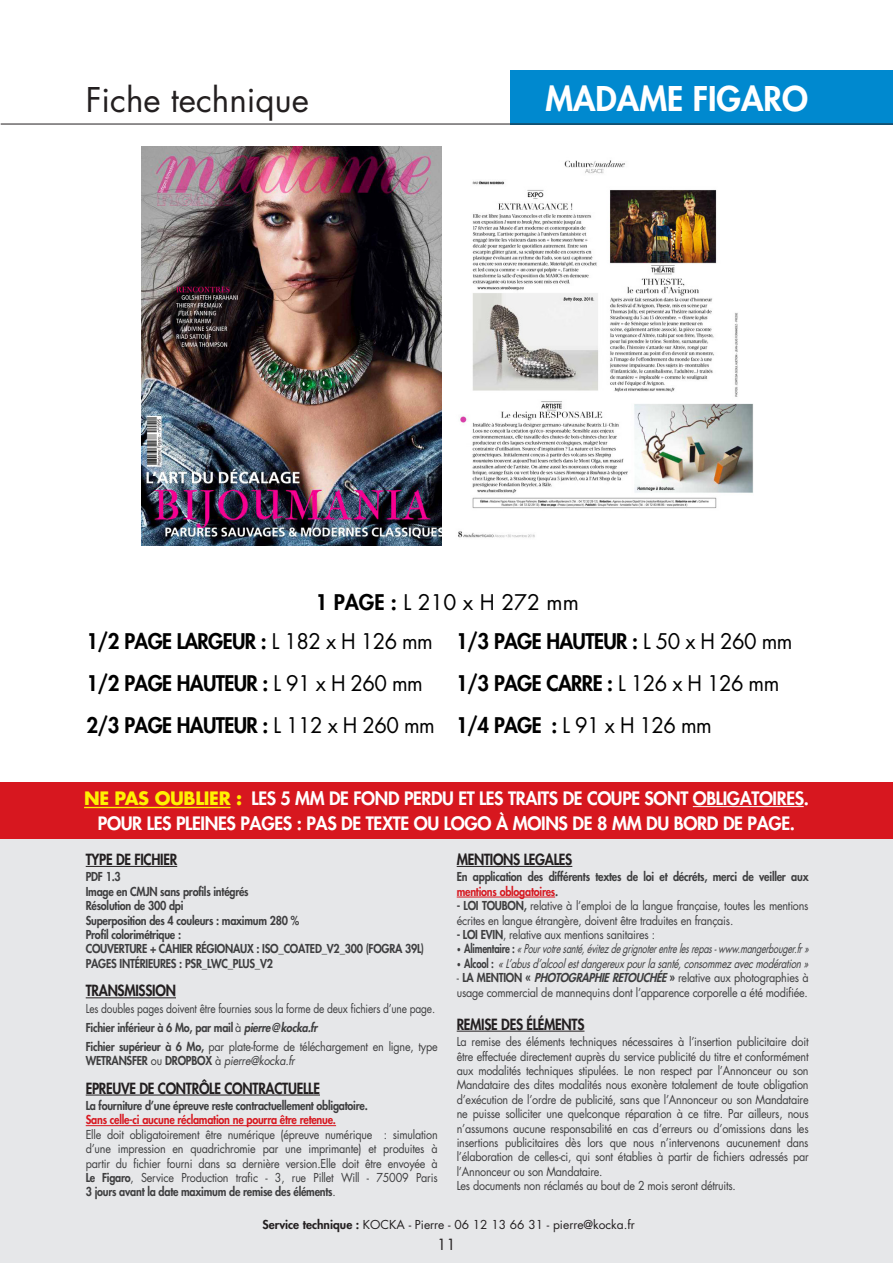
<style>
.page{position:relative;width:893px;height:1263px;background:#fff}
.page>*{position:absolute;margin:0;border:0;box-sizing:border-box;transform-origin:0 0}
.t1{font:33.15px "Futura Std";color:#231f20}
.t2{font:800 33.15px "Futura";color:#fff}
.t3{font:800 21px/42px "Futura";letter-spacing:-.03em;color:#000}
.t4{font:21px "Futura Std";color:#000}
.t5{font:800 18px/25.5px "Futura";letter-spacing:-.02em;color:#fff;text-align:center}
.t6{font:800 15px "Futura";letter-spacing:-.02em;color:#231f20;scale:.9 1}
.t7{font:15px "Futura Std";color:#231f20}
.t8{font:12px/14.4px "Futura Std";letter-spacing:-.02em;color:#3e3e3f;scale:.9 1}
.t9{font:800 12px/14.4px "Futura";letter-spacing:-.02em;color:#3e3e3f;scale:.9 1}
.t10{font:italic 12px "Futura Std";color:#3e3e3f;scale:.74 1}
.t11{font:italic 12px "Futura Std";color:#3e3e3f;scale:.8 1}
.t12{font:12px "Futura Std";letter-spacing:-.02em;color:#3e3e3f;scale:.85 1}
.t13{font:12px "Futura Std";color:#231f20}
.t14{font:800 12px "Futura";letter-spacing:-.02em;color:#d7171f;scale:.9 1}
.s1{font-family:"Futura";font-weight:800}
.s2{font-family:"Futura Std";font-weight:400}
.s3{font-weight:700;color:#fff101}
.s4{font-style:italic}
.s5{font-weight:400;font-style:italic}
.s6{color:#d7171f}
.s7{font-style:normal;font-size:9px}
.s8{font-family:"Futura";font-weight:800;font-style:normal}
.s9{font-weight:800}
.s10{font-weight:800;font-style:italic}
</style>
<div class="page">
<div style="left:0;top:838px;width:893px;height:425px;background:#e6e7e9"></div>
<div style="left:0;top:782px;width:893px;height:57px;background:#d7171f"></div>
<hr style="left:84px;top:807px;width:146px;height:1px;background:#fff101">
<hr style="left:693px;top:806px;width:111px;height:1px;background:#fff">
<div style="left:510px;top:70px;width:383px;height:54px;background:#0089cf"></div>
<hr style="left:1px;top:124px;width:892px;height:1px;background:#231f20">
<hr style="left:86px;top:866px;width:91px;height:1px;background:#231f20">
<hr style="left:86px;top:997px;width:90px;height:1px;background:#231f20">
<hr style="left:86px;top:1095px;width:234px;height:1px;background:#231f20">
<hr style="left:86px;top:1125px;width:250px;height:1px;background:#d7171f">
<hr style="left:457px;top:866px;width:115px;height:1px;background:#231f20">
<hr style="left:457px;top:897px;width:98px;height:1px;background:#d7171f">
<hr style="left:457px;top:1031px;width:127px;height:1px;background:#231f20">
<img style="left:142px;top:146px;width:299px;height:400px">
<img style="left:458px;top:160px;width:295px;height:378px">
<h1 class="t1" style="left:86px;top:79px;width:225px">Fiche technique</h1>
<h1 class="t2" style="left:545px;top:78px;width:264px">MADAME FIGARO</h1>
<h2 class="t4" style="left:315px;top:589px;width:265px"><span class="s1">1 PAGE :</span> L 210 x H 272 mm</h2>
<h2 class="t3" style="left:86px;top:620px;width:350px">1/2 PAGE LARGEUR : <span class="s2">L 182 x H 126 mm<br></span>1/2 PAGE HAUTEUR : <span class="s2">L 91 x H 260 mm<br></span>2/3 PAGE HAUTEUR : <span class="s2">L 112 x H 260 mm</span></h2>
<h2 class="t3" style="left:456px;top:620px;width:338px">1/3 PAGE HAUTEUR : <span class="s2">L 50 x H 260 mm<br></span>1/3 PAGE CARRE : <span class="s2">L 126 x H 126 mm</span></h2>
<h2 class="t4" style="left:456px;top:712px;width:257px"><span class="s1">1/4 PAGE :</span> L 91 x H 126 mm</h2>
<h3 class="t5" style="left:84px;top:785px;width:726px"><span class="s3">NE PAS OUBLIER :</span> LES 5 MM DE FOND PERDU ET LES TRAITS DE COUPE SONT OBLIGATOIRES.<br>POUR LES PLEINES PAGES : PAS DE TEXTE OU LOGO À MOINS DE 8 MM DU BORD DE PAGE.</h3>
<p class="t6" style="left:86px;top:850px;width:103px">TYPE DE FICHIER</p>
<p class="t9" style="left:86px;top:870px;width:378px">PDF 1.3<br>Image en CMJN sans profils intégrés<br>Résolution de 300 dpi<br>Superposition des 4 couleurs : maximum 280 %<br>Profil colorimétrique :<br>COUVERTURE + CAHIER RÉGIONAUX : ISO_COATED_V2_300 (FOGRA 39L)<br>PAGES INTÉRIEURES : PSR_LWC_PLUS_V2</p>
<p class="t6" style="left:86px;top:981px;width:102px">TRANSMISSION</p>
<p class="t12" style="left:86px;top:1001px;width:413px">Les doubles pages doivent être fournies sous la forme de deux fichiers d’une page.</p>
<p class="t9" style="left:86px;top:1020px;width:259px">Fichier inférieur à 6 Mo, par mail <span class="s2">à</span> <span class="s4">pierre@kocka.fr</span></p>
<p class="t8" style="left:86px;top:1039px;width:393px"><span class="s1">Fichier supérieur à 6 Mo,</span> par plate-forme de téléchargement en ligne, type</p>
<p class="t9" style="left:86px;top:1053px;width:234px">WETRANSFER <span class="s2">ou</span> DROPBOX <span class="s2">à</span> <span class="s5">pierre@kocka.fr</span></p>
<p class="t6" style="left:86px;top:1078px;width:262px">EPREUVE DE CONTRÔLE CONTRACTUELLE</p>
<p class="t9" style="left:86px;top:1098px;width:315px">La fourniture d’une épreuve reste contractuellement obligatoire.</p>
<p class="t14" style="left:86px;top:1112px;width:280px">Sans celle-ci aucune réclamation ne pourra être retenue.</p>
<p class="t8" style="left:86px;top:1127px;width:393px;text-align:justify">Elle doit obligatoirement être numérique (épreuve numérique : simulation d’une impression en quadrichromie par une imprimante) et produites à partir du fichier fourni dans sa dernière version.Elle doit être envoyée à <span class="s1">Le Figaro</span>, Service Production trafic - 3, rue Pillet Will - 75009 Paris</p>
<p class="t9" style="left:86px;top:1185px;width:279px">3 jours avant la date maximum de remise des éléments<span class="s2">.</span></p>
<p class="t6" style="left:457px;top:850px;width:130px">MENTIONS LEGALES</p>
<p class="t9" style="left:457px;top:870px;width:392px">En application des différents textes de loi et décréts, merci de veiller aux <span class="s6">mentions oblogatoires</span>.</p>
<p class="t8" style="left:457px;top:899px;width:392px"><span class="s1">- LOI TOUBON,</span> relative à l’emploi de la langue française, toutes les mentions écrites en langue étrangère, doivent être traduites en français.</p>
<p class="t8" style="left:457px;top:927px;width:222px"><span class="s1">- LOI EVIN</span>, relative aux mentions sanitaires :</p>
<p class="t10" style="left:457px;top:941px;width:482px"><span class="s7">•</span> <span class="s8">A l i m e n t a i r e :</span> «Pourvotresanté,évitezdegrignoterentrelesrepas-www.mangerbouger.fr»</p>
<p class="t11" style="left:457px;top:956px;width:445px"><span class="s7">•</span> <span class="s8">A l c o o l :</span> «L’abusd’alcoolestdangereuxpourlasanté,consommezavecmodération»</p>
<p class="t8" style="left:457px;top:971px;width:393px">- <span class="s9">LA MENTION «</span> <span class="s10">PHOTOGRAPHIERETOUCHÉE</span><span class="s9">»</span> relative aux photographies à usage commercial de mannequins dont l’apparence corporelle a été modifiée.</p>
<p class="t6" style="left:457px;top:1014px;width:143px">REMISE DES ÉLÉMENTS</p>
<p class="t8" style="left:457px;top:1035px;width:393px">La remise des éléments techniques nécessaires à l’insertion publicitaire doit être effectuée directement auprès du service publicité du titre et conformément aux modalités techniques stipulées. Le non respect par l’Annonceur ou son Mandataire des dites modalités nous exonère totalement de toute obligation d’exécution de l’ordre de publicité, sans que l’Annonceur ou son Mandataire ne puisse solliciter une quelconque réparation à ce titre. Par ailleurs, nous n’assumons aucune responsabilité en cas d’erreurs ou d’omissions dans les insertions publicitaires dès lors que nous n’intervenons aucunement dans l’élaboration de celles-ci, qui sont établies à partir de fichiers adressés par l’Annonceur ou son Mandataire.<br>Les documents non réclamés au bout de 2 mois seront détruits.</p>
<p class="t13" style="left:263px;top:1217px;width:374px"><span class="s1">Service technique :</span> KOCKA - Pierre - 06 12 13 66 31 - pierre@kocka.fr</p>
<p class="t7" style="left:437px;top:1235px;width:20px">11</p>
</div>
